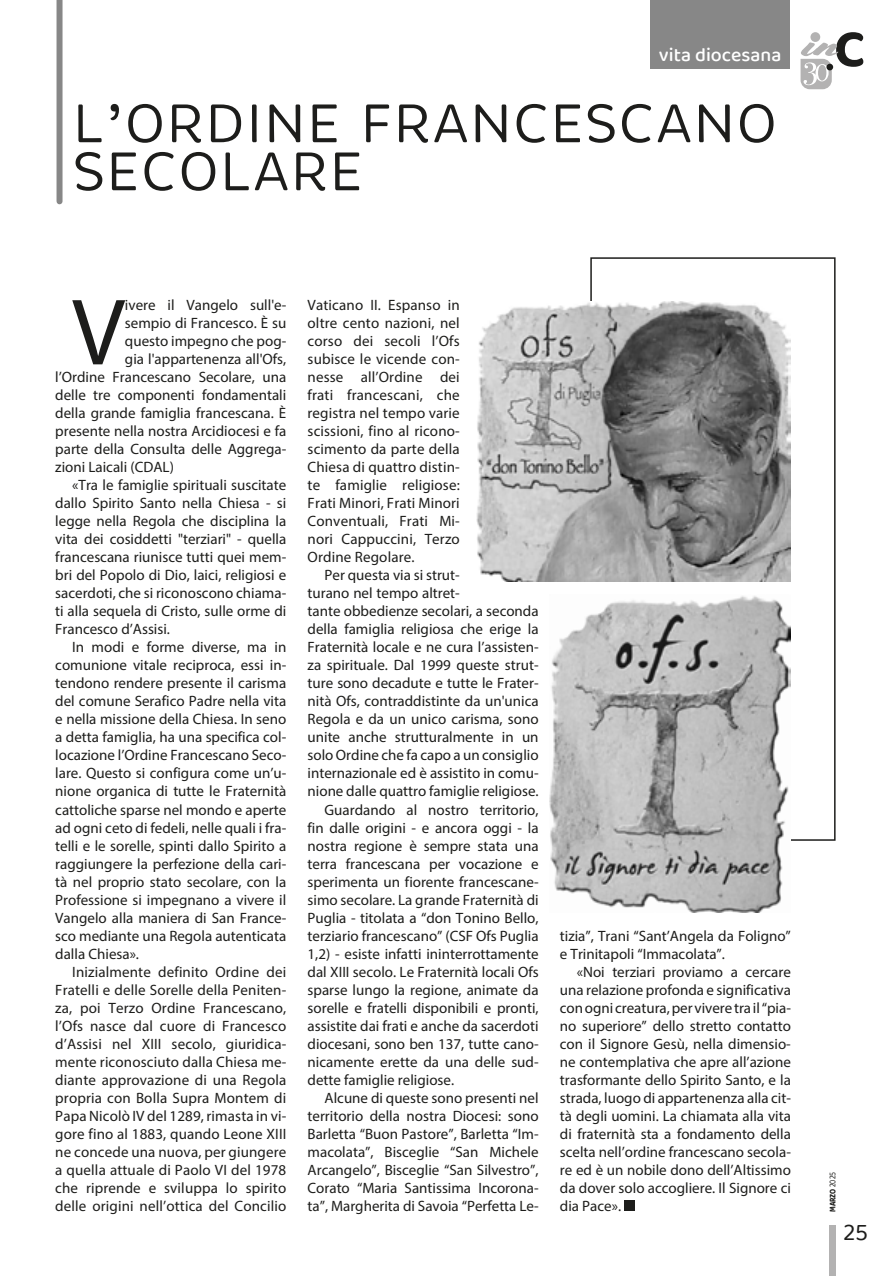
<style>
.page{position:relative;width:893px;height:1276px;background:#fff}
.page>*{position:absolute;margin:0;border:0;box-sizing:border-box;transform-origin:0 0}
.t1{font:95.1px "Myriad Pro";color:#1d1d1b}
.t2{font:55.5px/48px "Brevia";letter-spacing:.015em;color:#1d1d1b}
.t3{font:24px "Baloo 2";color:#1d1d1b}
.t4{font:500 19.5px "Baloo 2";color:#fff}
.t5{font:15px/18px "Myriad Pro";color:#1d1d1b;text-align:justify}
.t6{font:700 9px "Baloo 2";color:#1d1d1b;scale:.8 1}
.s1{font-weight:400}
</style>
<div class="page">
<div style="left:57px;top:0;width:6px;height:201px;background:#878787"></div>
<div style="left:624px;top:1200px;width:11px;height:10px;background:#1d1d1b"></div>
<svg style="left:590px;top:257px;width:246px;height:584px"></svg>
<img style="left:477px;top:302px;width:314px;height:279px">
<img style="left:549px;top:594px;width:242px;height:319px">
<div style="left:650px;top:0;width:140px;height:69px;background:#878787"></div>
<svg style="left:800px;top:32px;width:63px;height:57px"></svg>
<div style="left:826px;top:64px;width:7px;height:6px;background:#1d1d1b;border-radius:50%"></div>
<div style="left:829px;top:1225px;width:7px;height:51px;background:#b3b2b2"></div>
<h3 class="t4" style="left:659px;top:41px;width:124px">vita diocesana</h3>
<h2 class="t2" style="left:73px;top:100px;width:706px">L’ORDINE FRANCESCANO<br>SECOLARE</h2>
<h1 class="t1" style="left:72px;top:274px;width:55px">V</h1>
<p class="t5" style="left:125px;top:296px;width:163px">ivere il Vangelo sull'e-</p>
<p class="t5" style="left:125px;top:314px;width:163px">sempio di Francesco. È su</p>
<p class="t5" style="left:125px;top:332px;width:163px">questo impegno che pog-</p>
<p class="t5" style="left:125px;top:350px;width:163px">gia l'appartenenza all'Ofs,</p>
<p class="t5" style="left:55px;top:368px;width:233px">l’Ordine Francescano Secolare, una</p>
<p class="t5" style="left:55px;top:386px;width:233px">delle tre componenti fondamentali</p>
<p class="t5" style="left:55px;top:404px;width:233px">della grande famiglia francescana. È</p>
<p class="t5" style="left:55px;top:422px;width:233px">presente nella nostra Arcidiocesi e fa</p>
<p class="t5" style="left:55px;top:440px;width:233px">parte della Consulta delle Aggrega-</p>
<p class="t5" style="left:55px;top:458px;width:120px">zioni Laicali (CDAL)</p>
<p class="t5" style="left:72px;top:476px;width:216px">«Tra le famiglie spirituali suscitate</p>
<p class="t5" style="left:55px;top:494px;width:233px">dallo Spirito Santo nella Chiesa - si</p>
<p class="t5" style="left:55px;top:512px;width:233px">legge nella Regola che disciplina la</p>
<p class="t5" style="left:55px;top:530px;width:233px">vita dei cosiddetti "terziari" - quella</p>
<p class="t5" style="left:55px;top:548px;width:233px">francescana riunisce tutti quei mem-</p>
<p class="t5" style="left:55px;top:566px;width:232px">bri del Popolo di Dio, laici, religiosi e</p>
<p class="t5" style="left:55px;top:584px;width:233px">sacerdoti, che si riconoscono chiama-</p>
<p class="t5" style="left:55px;top:602px;width:233px">ti alla sequela di Cristo, sulle orme di</p>
<p class="t5" style="left:55px;top:620px;width:116px">Francesco d’Assisi.</p>
<p class="t5" style="left:72px;top:638px;width:216px">In modi e forme diverse, ma in</p>
<p class="t5" style="left:55px;top:656px;width:233px">comunione vitale reciproca, essi in-</p>
<p class="t5" style="left:55px;top:674px;width:233px">tendono rendere presente il carisma</p>
<p class="t5" style="left:55px;top:692px;width:233px">del comune Serafico Padre nella vita</p>
<p class="t5" style="left:55px;top:710px;width:233px">e nella missione della Chiesa. In seno</p>
<p class="t5" style="left:55px;top:728px;width:233px">a detta famiglia, ha una specifica col-</p>
<p class="t5" style="left:55px;top:746px;width:233px">locazione l’Ordine Francescano Seco-</p>
<p class="t5" style="left:55px;top:764px;width:232px">lare. Questo si configura come un’u-</p>
<p class="t5" style="left:55px;top:782px;width:233px">nione organica di tutte le Fraternità</p>
<p class="t5" style="left:55px;top:800px;width:233px">cattoliche sparse nel mondo e aperte</p>
<p class="t5" style="left:55px;top:818px;width:233px">ad ogni ceto di fedeli, nelle quali i fra-</p>
<p class="t5" style="left:55px;top:836px;width:232px">telli e le sorelle, spinti dallo Spirito a</p>
<p class="t5" style="left:55px;top:854px;width:233px">raggiungere la perfezione della cari-</p>
<p class="t5" style="left:55px;top:872px;width:233px">tà nel proprio stato secolare, con la</p>
<p class="t5" style="left:55px;top:890px;width:233px">Professione si impegnano a vivere il</p>
<p class="t5" style="left:55px;top:908px;width:233px">Vangelo alla maniera di San France-</p>
<p class="t5" style="left:55px;top:926px;width:233px">sco mediante una Regola autenticata</p>
<p class="t5" style="left:55px;top:944px;width:85px">dalla Chiesa».</p>
<p class="t5" style="left:72px;top:962px;width:216px">Inizialmente definito Ordine dei</p>
<p class="t5" style="left:55px;top:980px;width:233px">Fratelli e delle Sorelle della Peniten-</p>
<p class="t5" style="left:55px;top:998px;width:233px">za, poi Terzo Ordine Francescano,</p>
<p class="t5" style="left:55px;top:1016px;width:233px">l’Ofs nasce dal cuore di Francesco</p>
<p class="t5" style="left:55px;top:1034px;width:233px">d’Assisi nel XIII secolo, giuridica-</p>
<p class="t5" style="left:55px;top:1052px;width:233px">mente riconosciuto dalla Chiesa me-</p>
<p class="t5" style="left:55px;top:1070px;width:233px">diante approvazione di una Regola</p>
<p class="t5" style="left:55px;top:1088px;width:233px">propria con Bolla Supra Montem di</p>
<p class="t5" style="left:55px;top:1106px;width:233px">Papa Nicolò IV del 1289, rimasta in vi-</p>
<p class="t5" style="left:55px;top:1124px;width:233px">gore fino al 1883, quando Leone XIII</p>
<p class="t5" style="left:55px;top:1142px;width:233px">ne concede una nuova, per giungere</p>
<p class="t5" style="left:55px;top:1160px;width:232px">a quella attuale di Paolo VI del 1978</p>
<p class="t5" style="left:55px;top:1178px;width:233px">che riprende e sviluppa lo spirito</p>
<p class="t5" style="left:55px;top:1196px;width:233px">delle origini nell’ottica del Concilio</p>
<p class="t5" style="left:308px;top:296px;width:154px">Vaticano II. Espanso in oltre cento nazioni, nel corso dei secoli l’Ofs subisce le vicende con&shy;nesse all’Ordine dei frati francescani, che registra nel tempo varie scissioni, fino al ricono&shy;scimento da parte della Chiesa di quattro distin&shy;te famiglie religiose:<br>Frati Minori, Frati Minori Conventuali, Frati Mi&shy;nori Cappuccini, Terzo Ordine Regolare.</p>
<p class="t5" style="left:325px;top:566px;width:137px">Per questa via si strut-</p>
<p class="t5" style="left:308px;top:584px;width:154px">turano nel tempo altret-</p>
<p class="t5" style="left:308px;top:602px;width:233px">tante obbedienze secolari, a seconda</p>
<p class="t5" style="left:308px;top:620px;width:233px">della famiglia religiosa che erige la</p>
<p class="t5" style="left:308px;top:638px;width:232px">Fraternità locale e ne cura l’assisten-</p>
<p class="t5" style="left:308px;top:656px;width:233px">za spirituale. Dal 1999 queste strut-</p>
<p class="t5" style="left:308px;top:674px;width:233px">ture sono decadute e tutte le Frater-</p>
<p class="t5" style="left:308px;top:692px;width:233px">nità Ofs, contraddistinte da un'unica</p>
<p class="t5" style="left:308px;top:710px;width:233px">Regola e da un unico carisma, sono</p>
<p class="t5" style="left:308px;top:728px;width:233px">unite anche strutturalmente in un</p>
<p class="t5" style="left:308px;top:746px;width:233px">solo Ordine che fa capo a un consiglio</p>
<p class="t5" style="left:308px;top:764px;width:233px">internazionale ed è assistito in comu-</p>
<p class="t5" style="left:308px;top:782px;width:233px">nione dalle quattro famiglie religiose.</p>
<p class="t5" style="left:325px;top:800px;width:216px">Guardando al nostro territorio,</p>
<p class="t5" style="left:308px;top:818px;width:233px">fin dalle origini - e ancora oggi - la</p>
<p class="t5" style="left:308px;top:836px;width:232px">nostra regione è sempre stata una</p>
<p class="t5" style="left:308px;top:854px;width:233px">terra francescana per vocazione e</p>
<p class="t5" style="left:308px;top:872px;width:233px">sperimenta un fiorente francescane-</p>
<p class="t5" style="left:308px;top:890px;width:233px">simo secolare. La grande Fraternità di</p>
<p class="t5" style="left:308px;top:908px;width:233px">Puglia - titolata a “don Tonino Bello,</p>
<p class="t5" style="left:308px;top:926px;width:233px">terziario francescano” (CSF Ofs Puglia</p>
<p class="t5" style="left:308px;top:944px;width:233px">1,2) - esiste infatti ininterrottamente</p>
<p class="t5" style="left:308px;top:962px;width:233px">dal XIII secolo. Le Fraternità locali Ofs</p>
<p class="t5" style="left:308px;top:980px;width:233px">sparse lungo la regione, animate da</p>
<p class="t5" style="left:308px;top:998px;width:233px">sorelle e fratelli disponibili e pronti,</p>
<p class="t5" style="left:308px;top:1016px;width:233px">assistite dai frati e anche da sacerdoti</p>
<p class="t5" style="left:308px;top:1034px;width:233px">diocesani, sono ben 137, tutte cano-</p>
<p class="t5" style="left:308px;top:1052px;width:233px">nicamente erette da una delle sud-</p>
<p class="t5" style="left:308px;top:1070px;width:148px">dette famiglie religiose.</p>
<p class="t5" style="left:325px;top:1088px;width:216px">Alcune di queste sono presenti nel</p>
<p class="t5" style="left:308px;top:1106px;width:233px">territorio della nostra Diocesi: sono</p>
<p class="t5" style="left:308px;top:1124px;width:233px">Barletta “Buon Pastore”, Barletta “Im-</p>
<p class="t5" style="left:308px;top:1142px;width:233px">macolata”, Bisceglie “San Michele</p>
<p class="t5" style="left:308px;top:1160px;width:233px">Arcangelo”, Bisceglie “San Silvestro”,</p>
<p class="t5" style="left:308px;top:1178px;width:233px">Corato “Maria Santissima Incorona-</p>
<p class="t5" style="left:308px;top:1196px;width:233px">ta”, Margherita di Savoia “Perfetta Le-</p>
<p class="t5" style="left:560px;top:926px;width:233px">tizia”, Trani “Sant’Angela da Foligno” e Trinitapoli “Immacolata”.</p>
<p class="t5" style="left:560px;top:962px;width:233px;text-indent:17px">«Noi terziari proviamo a cercare una relazione profonda e significativa con ogni creatura, per vivere tra il “pia&shy;no superiore” dello stretto contatto con il Signore Gesù, nella dimensio&shy;ne contemplativa che apre all’azione trasformante dello Spirito Santo, e la strada, luogo di appartenenza alla cit&shy;tà degli uomini. La chiamata alla vita di fraternità sta a fondamento della scelta nell’ordine francescano secola&shy;re ed è un nobile dono dell’Altissimo da dover solo accogliere. Il Signore ci dia Pace».</p>
<p class="t6" style="left:827px;top:1212px;width:52px;rotate:-90deg">MARZO <span class="s1">2025</span></p>
<h3 class="t3" style="left:843px;top:1215px;width:26px">25</h3>
</div>
